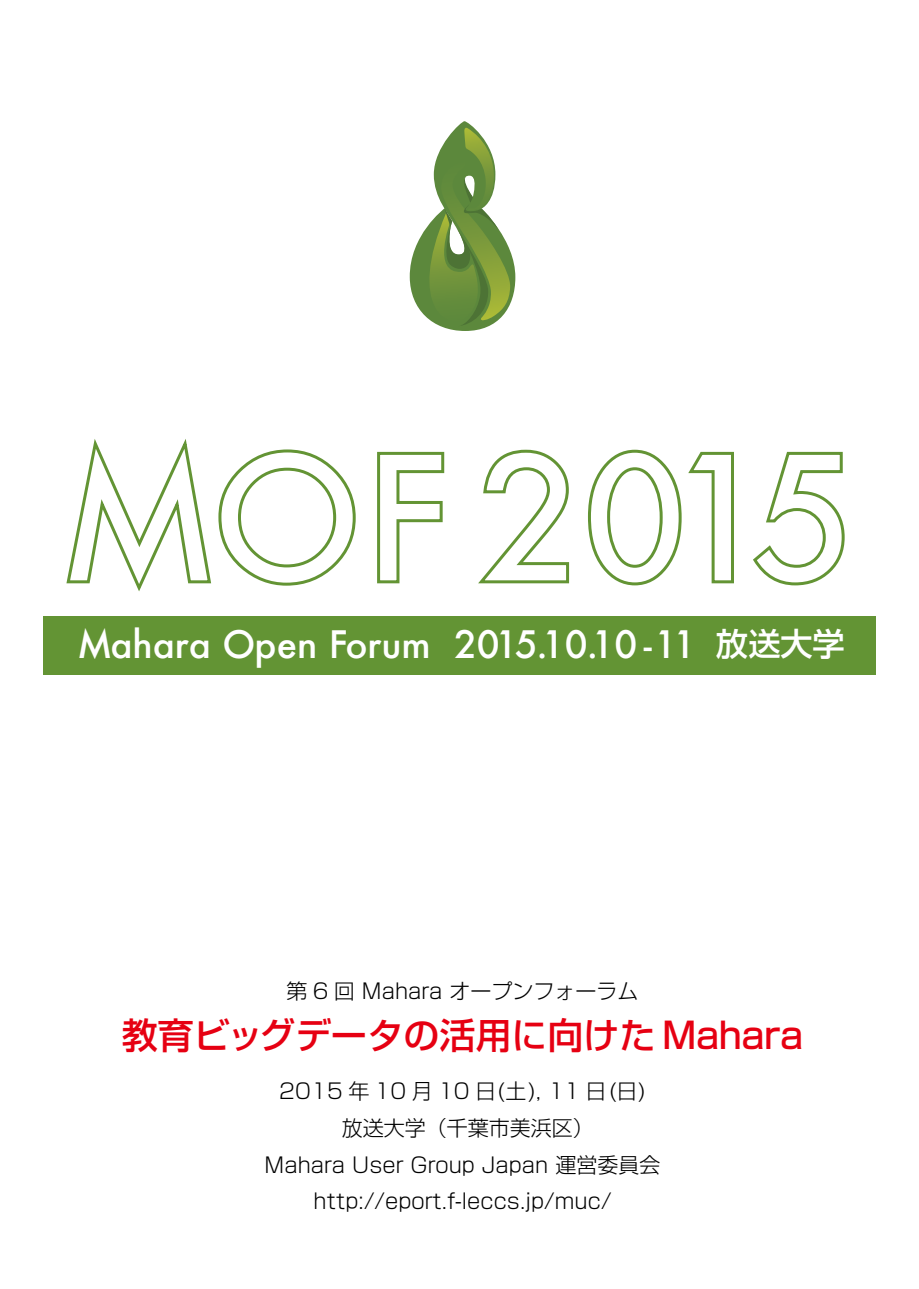
<style>
.page{position:relative;width:919px;height:1289px;background:#fff}
.page>*{position:absolute;margin:0;border:0;box-sizing:border-box;transform-origin:0 0}
.t1{font:500 36.9px "Futura";color:#fff}
.t2{font:500 36px "Shin Go";color:#e60012}
.t3{font:300 21px/36.8px "Shin Go";color:#000;text-align:center}
.s1{font-family:"Shin Go";font-size:32.1px}
</style>
<div class="page">
<svg style="left:409px;top:121px;width:106px;height:210px"></svg>
<svg style="left:66px;top:439px;width:290px;height:153px"></svg>
<svg style="left:377px;top:451px;width:68px;height:133px"></svg>
<svg style="left:478px;top:449px;width:92px;height:135px"></svg>
<svg style="left:588px;top:449px;width:146px;height:137px"></svg>
<svg style="left:753px;top:451px;width:92px;height:135px"></svg>
<div style="left:43px;top:616px;width:832px;height:59px;background:#639434"></div>
<h1 class="t1" style="left:77px;top:619px;width:768px">Mahara Open Forum 2015.10.10 -11 <span class="s1">放送大学</span></h1>
<p class="t3" style="left:286px;top:972px;width:353px">第 6 回 Mahara オープンフォーラム</p>
<h2 class="t2" style="left:122px;top:1012px;width:683px">教育ビッグデータの活用に向けた Mahara</h2>
<p class="t3" style="left:264px;top:1071px;width:397px">2015 年 10 月 10 日(土), 11 日(日)<br>放送大学（千葉市美浜区）<br>Mahara User Group Japan 運営委員会http://eport.f-leccs.jp/muc/</p>
</div>
